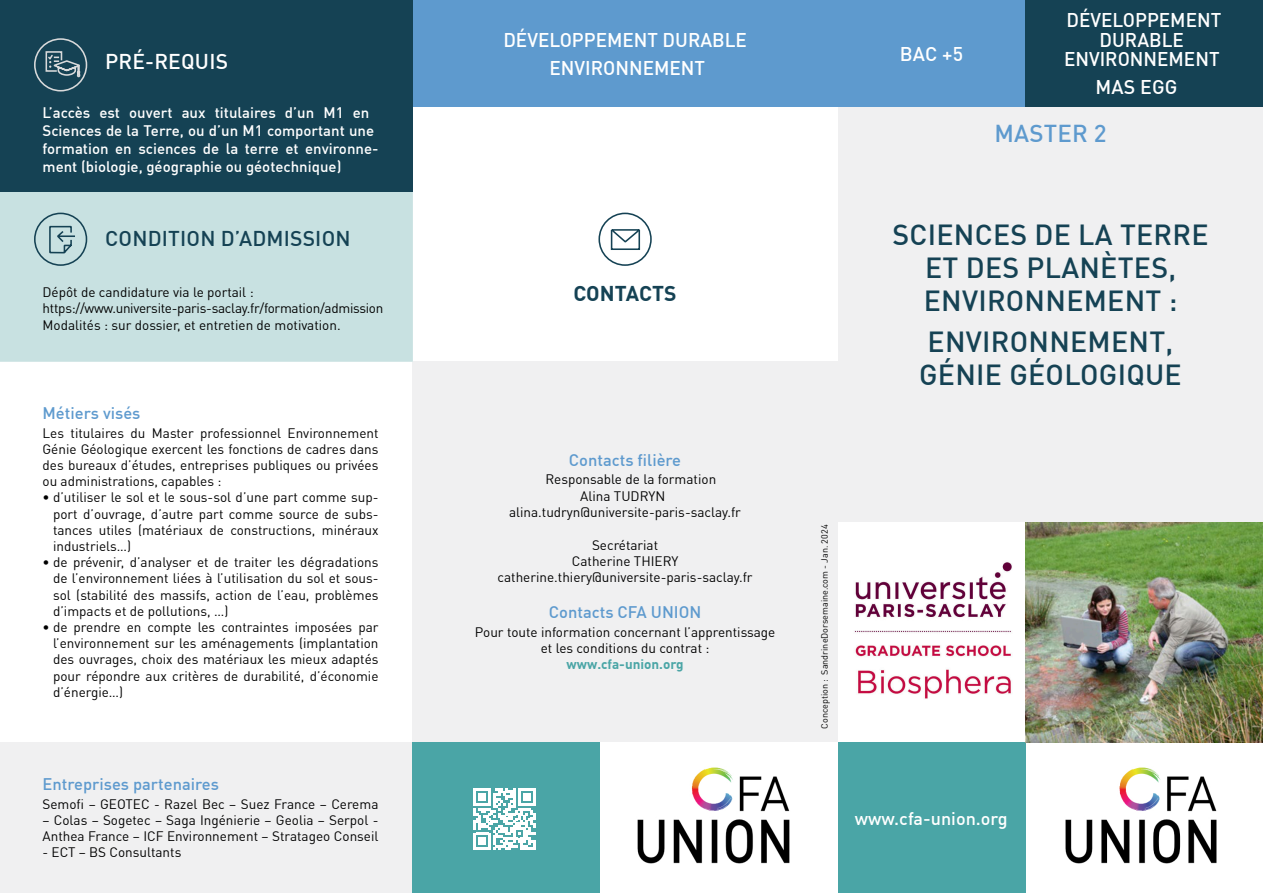
<style>
.page{position:relative;width:1263px;height:893px;background:#fff}
.page>*{position:absolute;margin:0;border:0;box-sizing:border-box;transform-origin:0 0}
.t1{font:500 28.5px/33px "DIN Pro";letter-spacing:.01em;color:#154254;text-align:center}
.t2{font:500 24px "DIN Pro";letter-spacing:.01em;color:#5e9ace}
.t3{font:500 21px "DIN Pro";letter-spacing:.01em;color:#154254}
.t4{font:500 21px "DIN Pro";letter-spacing:.01em;color:#fff}
.t5{font:700 21px "DIN Pro";color:#154254}
.t6{font:500 19.5px/19.5px "DIN Pro";color:#fff;text-align:center}
.t7{font:500 18px "DIN Pro";color:#fff}
.t8{font:500 16.5px "DIN Pro";color:#5e9ace}
.t9{font:500 15px/18px "DIN Pro";color:#fff}
.t10{font:13.5px/16.2px "DIN Pro";color:#000;text-align:justify}
.t11{font:700 13.5px "DIN Pro";color:#4aa5a6}
.t12{font:9px "DIN Pro";color:#000}
</style>
<div class="page">
<img style="left:854px;top:562px;width:158px;height:137px">
<div style="left:412px;top:361px;width:426px;height:381px;background:#f0f0f1"></div>
<div style="left:838px;top:107px;width:425px;height:415px;background:#f0f0f1"></div>
<div style="left:838px;top:742px;width:187px;height:151px;background:#4aa5a6"></div>
<div style="left:0;top:742px;width:412px;height:151px;background:#f0f0f1"></div>
<div style="left:413px;top:742px;width:187px;height:151px;background:#4aa5a6"></div>
<div style="left:598px;top:213px;width:54px;height:53px;border:2px solid #154254;border-radius:50%"></div>
<svg style="left:610px;top:230px;width:31px;height:14px"></svg>
<div style="left:611px;top:229px;width:29px;height:21px;border:2px solid #154254"></div>
<svg style="left:473px;top:788px;width:62px;height:62px"></svg>
<div style="left:1025px;top:0;width:238px;height:106px;background:#154254"></div>
<div style="left:412px;top:0;width:426px;height:106px;background:#5e9ace"></div>
<img style="left:1025px;top:522px;width:238px;height:220px">
<div style="left:0;top:0;width:413px;height:362px;background:#c8e1e1"></div>
<div style="left:0;top:0;width:412px;height:191px;background:#154254"></div>
<svg style="left:34px;top:38px;width:54px;height:54px"></svg>
<div style="left:34px;top:213px;width:53px;height:53px;border:2px solid #154254;border-radius:50%"></div>
<svg style="left:48px;top:225px;width:29px;height:30px"></svg>
<div style="left:838px;top:0;width:187px;height:106px;background:#5e9ace"></div>
<img style="left:637px;top:767px;width:153px;height:97px">
<img style="left:1065px;top:767px;width:152px;height:97px">
<h3 class="t4" style="left:105px;top:53px;width:124px">PRÉ-REQUIS</h3>
<p class="t9" style="left:43px;top:105px;width:337px">L’accès est ouvert aux titulaires d’un M1 en Sciences de la Terre, ou d’un M1 comportant une formation en sciences de la terre et environne&shy;ment (biologie, géographie ou géotechnique)</p>
<h3 class="t3" style="left:105px;top:230px;width:247px">CONDITION D’ADMISSION</h3>
<p class="t10" style="left:43px;top:285px;width:342px;text-align:left">Dépôt de candidature via le portail : https://www.universite-paris-saclay.fr/formation/admission<br>Modalités : sur dossier, et entretien de motivation.</p>
<p class="t8" style="left:43px;top:407px;width:99px">Métiers visés</p>
<p class="t10" style="left:43px;top:426px;width:337px">Les titulaires du Master professionnel Environnement Génie Géologique exercent les fonctions de cadres dans des bureaux d’études, entreprises publiques ou privées ou administrations, capables :</p>
<p class="t10" style="left:53px;top:491px;width:327px;text-indent:-11px">• d’utiliser le sol et le sous-sol d’une part comme sup&shy;port d’ouvrage, d’autre part comme source de subs&shy;tances utiles (matériaux de constructions, minéraux industriels…)</p>
<p class="t10" style="left:53px;top:555px;width:327px;text-indent:-11px">• de prévenir, d’analyser et de traiter les dégradations de l’environnement liées à l’utilisation du sol et sous&shy;sol (stabilité des massifs, action de l’eau, problèmes d’impacts et de pollutions, …)</p>
<p class="t10" style="left:53px;top:620px;width:327px;text-indent:-11px">• de prendre en compte les contraintes imposées par l’environnement sur les aménagements (implantation des ouvrages, choix des matériaux les mieux adaptés pour répondre aux critères de durabilité, d’économie d’énergie…)</p>
<p class="t8" style="left:43px;top:778px;width:178px">Entreprises partenaires</p>
<p class="t10" style="left:43px;top:797px;width:337px">Semofi – GEOTEC - Razel Bec – Suez France – Cerema</p>
<p class="t10" style="left:43px;top:813px;width:337px">– Colas – Sogetec – Saga Ingénierie – Geolia – Serpol -<br>Anthea France – ICF Environnement – Stratageo Conseil</p>
<p class="t10" style="left:43px;top:846px;width:140px">- ECT – BS Consultants</p>
<h3 class="t6" style="left:503px;top:27px;width:245px;line-height:28px">DÉVELOPPEMENT DURABLE<br>ENVIRONNEMENT</h3>
<h3 class="t5" style="left:573px;top:285px;width:105px">CONTACTS</h3>
<p class="t8" style="left:569px;top:454px;width:114px">Contacts filière</p>
<p class="t10" style="left:580px;top:490px;width:87px">Alina TUDRYN</p>
<p class="t10" style="left:545px;top:472px;width:172px">Responsable de la formation</p>
<p class="t10" style="left:509px;top:506px;width:233px">alina.tudryn@universite-paris-saclay.fr</p>
<p class="t10" style="left:498px;top:538px;width:256px;text-align:center">Secrétariat<br>Catherine THIERY catherine.thiery@universite-paris-saclay.fr</p>
<p class="t8" style="left:549px;top:606px;width:154px">Contacts CFA UNION</p>
<p class="t10" style="left:475px;top:625px;width:302px;text-align:center">Pour toute information concernant l’apprentissage et les conditions du contrat :</p>
<p class="t11" style="left:567px;top:659px;width:119px">www.cfa-union.org</p>
<h3 class="t6" style="left:900px;top:46px;width:65px">BAC +5</h3>
<h3 class="t6" style="left:1064px;top:12px;width:159px">DÉVELOPPEMENT<br>DURABLE<br>ENVIRONNEMENT</h3>
<h3 class="t6" style="left:1095px;top:79px;width:84px">MAS EGG</h3>
<h2 class="t2" style="left:994px;top:123px;width:114px">MASTER 2</h2>
<h1 class="t1" style="left:892px;top:221px;width:318px">SCIENCES DE LA TERRE<br>ET DES PLANÈTES,<br>ENVIRONNEMENT :</h1>
<h1 class="t1" style="left:919px;top:328px;width:264px;text-align:left">ENVIRONNEMENT,<br>GÉNIE GÉOLOGIQUE</h1>
<p class="t12" style="left:821px;top:729px;width:205px;rotate:-90deg">Conception : SandrineDorsemaine.com - Jan. 2024</p>
<h3 class="t7" style="left:855px;top:812px;width:154px">www.cfa-union.org</h3>
</div>
